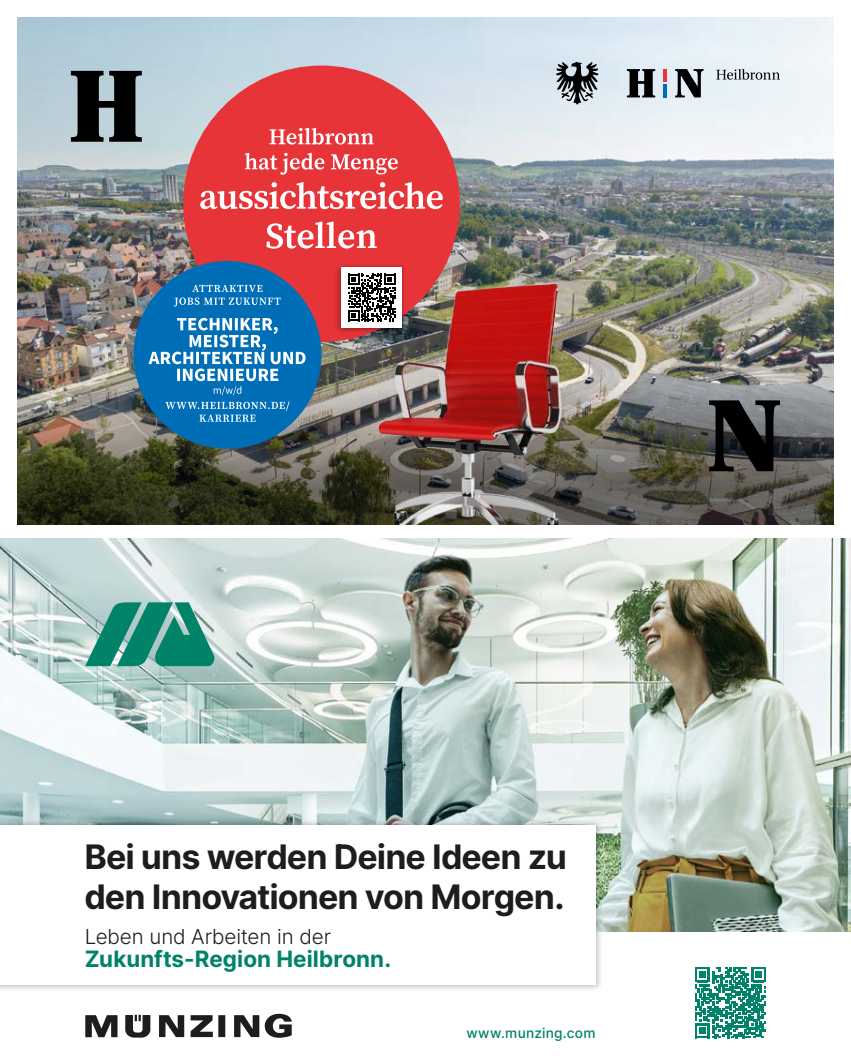
<style>
.page{position:relative;width:851px;height:1063px;background:#fff}
.page>*{position:absolute;margin:0;border:0;box-sizing:border-box;transform-origin:0 0}
.t1{font:700 33.75px/40px "Inter Tight";letter-spacing:.01em;color:#1c1d1d}
.t2{font:700 22.5px "Inter Tight";letter-spacing:.035em;color:#008368}
.t3{font:300 20.62px "Inter Tight";letter-spacing:.03em;color:#1c1d1d}
.t4{font:500 13.75px "Inter";letter-spacing:.02em;color:#008368}
</style>
<div class="page">
<img style="left:18px;top:18px;width:815px;height:358px">
<svg style="left:71px;top:71px;width:71px;height:71px;background:#3f4649"></svg>
<img style="left:18px;top:376px;width:815px;height:148px">
<svg style="left:626px;top:69px;width:29px;height:28px"></svg>
<svg style="left:675px;top:69px;width:28px;height:28px"></svg>
<svg style="left:716px;top:69px;width:64px;height:11px"></svg>
<svg style="left:663px;top:69px;width:3px;height:28px"></svg>
<svg style="left:556px;top:62px;width:42px;height:43px;background:#757b80"></svg>
<img style="left:348px;top:255px;width:315px;height:269px">
<div style="left:183px;top:66px;width:276px;height:276px;background:#e73439;border-radius:50%"></div>
<svg style="left:266px;top:221px;width:111px;height:28px"></svg>
<svg style="left:200px;top:182px;width:242px;height:27px"></svg>
<svg style="left:245px;top:153px;width:152px;height:22px"></svg>
<svg style="left:269px;top:128px;width:104px;height:17px"></svg>
<div style="left:333px;top:264px;width:71px;height:71px;background:#000;opacity:.2"></div>
<div style="left:337px;top:263px;width:69px;height:69px;background:#000;opacity:.25"></div>
<div style="left:341px;top:267px;width:61px;height:61px;background:#fff"></div>
<svg style="left:348px;top:274px;width:47px;height:47px"></svg>
<div style="left:133px;top:261px;width:188px;height:188px;background:#006eb7;border-radius:50%"></div>
<svg style="left:174px;top:298px;width:106px;height:9px"></svg>
<svg style="left:192px;top:285px;width:70px;height:7px"></svg>
<svg style="left:165px;top:401px;width:124px;height:21px"></svg>
<svg style="left:148px;top:318px;width:157px;height:77px"></svg>
<img style="left:0;top:539px;width:850px;height:393px">
<svg style="left:85px;top:602px;width:129px;height:64px;background:#419e8c"></svg>
<div style="left:0;top:818px;width:603px;height:175px;background:#1c1d1d;opacity:.3"></div>
<div style="left:0;top:826px;width:595px;height:159px;background:#fff"></div>
<svg style="left:695px;top:967px;width:70px;height:71px"></svg>
<svg style="left:85px;top:1014px;width:207px;height:24px"></svg>
<p class="t1" style="left:85px;top:836px;width:482px">Bei uns werden Deine Ideen zu den Innovationen von Morgen.</p>
<p class="t3" style="left:85px;top:922px;width:247px">Leben und Arbeiten in der</p>
<p class="t2" style="left:85px;top:942px;width:308px">Zukunfts-Region Heilbronn.</p>
<p class="t4" style="left:466px;top:1023px;width:131px">www.munzing.com</p>
</div>
